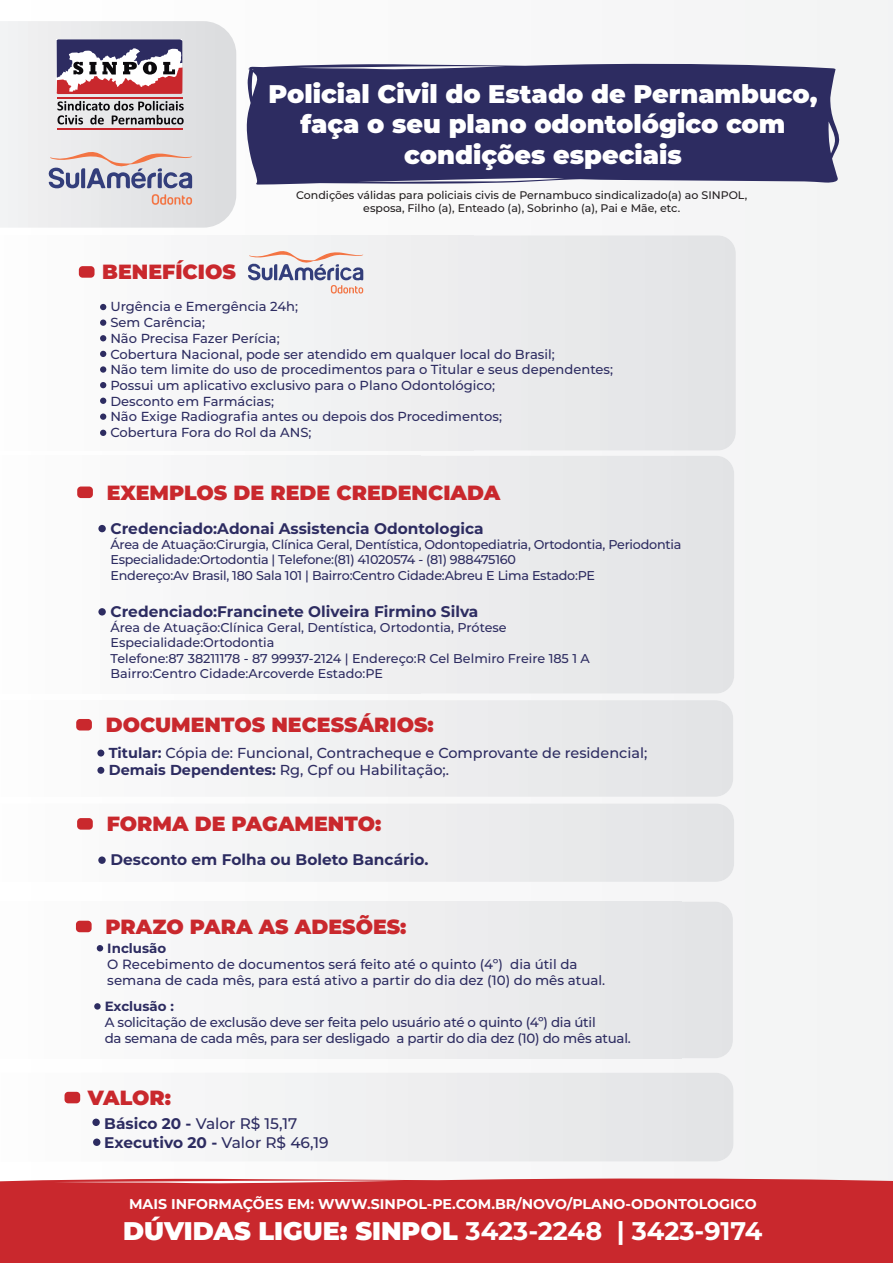
<style>
.page{position:relative;width:893px;height:1263px;background:#fff}
.page>*{position:absolute;margin:0;border:0;box-sizing:border-box;transform-origin:0 0}
.t1{font:900 25.5px/30.6px "Montserrat";color:#fff;text-align:center}
.t2{font:900 20.55px "Montserrat";color:#c9282d}
.t3{font:700 15.45px "Montserrat";color:#2d2c61}
.t4{font:500 15.45px/18.5px "Montserrat";color:#2d2c61}
.t5{font:500 14.4px/17.4px "Montserrat";color:#2d2c61}
.t6{font:700 14.1px "Montserrat";color:#fff}
.t7{font:500 13.35px/16px "Montserrat";letter-spacing:-.02em;color:#2d2c61}
.t8{font:500 13.35px/16px "Montserrat";color:#2d2c61}
.t9{font:700 13.35px "Montserrat";color:#2d2c61}
.t10{font:500 13.05px/15.8px "Montserrat";color:#2d2c61}
.t11{font:500 12.75px/15.3px "Montserrat";letter-spacing:-.02em;color:#2d2c61}
.t12{font:500 12.75px/15.3px "Montserrat";color:#2d2c61}
.t13{font:500 10.95px/13.2px "Montserrat";color:#231f20;text-align:center}
.s1{font-weight:700}
</style>
<div class="page">
<div style="left:236px;top:0;width:657px;height:1178px;background:#f4f5f5"></div>
<img style="left:64px;top:1073px;width:669px;height:88px">
<svg style="left:245px;top:63px;width:595px;height:122px;background:#3b3a6b"></svg>
<img style="left:78px;top:235px;width:658px;height:215px">
<img style="left:0;top:21px;width:236px;height:207px">
<svg style="left:48px;top:151px;width:144px;height:54px;background:#c8c2ca"></svg>
<svg style="left:247px;top:250px;width:116px;height:44px"></svg>
<svg style="left:57px;top:101px;width:127px;height:23px;background:#a4a4a6"></svg>
<hr style="left:57px;top:97px;width:126px;height:2px;background:#c9282d">
<hr style="left:57px;top:128px;width:126px;height:1px;background:#c9282d">
<svg style="left:56px;top:38px;width:127px;height:57px"></svg>
<div style="left:79px;top:266px;width:16px;height:12px;background:#c9282d;border-radius:4px"></div>
<svg style="left:100px;top:304px;width:6px;height:6px"></svg>
<div style="left:100px;top:319px;width:6px;height:7px;background:#2d2c61;border-radius:50%"></div>
<svg style="left:100px;top:335px;width:6px;height:6px"></svg>
<svg style="left:100px;top:351px;width:6px;height:6px"></svg>
<div style="left:100px;top:366px;width:6px;height:7px;background:#2d2c61;border-radius:50%"></div>
<svg style="left:100px;top:382px;width:6px;height:6px"></svg>
<div style="left:100px;top:397px;width:6px;height:7px;background:#2d2c61;border-radius:50%"></div>
<div style="left:100px;top:413px;width:6px;height:7px;background:#2d2c61;border-radius:50%"></div>
<div style="left:100px;top:429px;width:6px;height:7px;background:#2d2c61;border-radius:50%"></div>
<img style="left:76px;top:700px;width:657px;height:97px">
<div style="left:76px;top:719px;width:16px;height:11px;background:#c9282d;border-radius:4px"></div>
<div style="left:97px;top:750px;width:7px;height:6px;background:#2d2c61;border-radius:50%"></div>
<div style="left:97px;top:767px;width:7px;height:7px;background:#2d2c61;border-radius:50%"></div>
<img style="left:77px;top:456px;width:657px;height:238px">
<div style="left:77px;top:486px;width:16px;height:12px;background:#c9282d;border-radius:4px"></div>
<div style="left:98px;top:525px;width:8px;height:7px;background:#2d2c61;border-radius:50%"></div>
<div style="left:98px;top:608px;width:8px;height:7px;background:#2d2c61;border-radius:50%"></div>
<img style="left:77px;top:803px;width:657px;height:79px">
<div style="left:77px;top:818px;width:16px;height:12px;background:#c9282d;border-radius:4px"></div>
<div style="left:98px;top:856px;width:8px;height:8px;background:#2d2c61;border-radius:50%"></div>
<div style="left:92px;top:1118px;width:8px;height:8px;background:#2d2c61;border-radius:50%"></div>
<div style="left:93px;top:1138px;width:7px;height:8px;background:#2d2c61;border-radius:50%"></div>
<img style="left:75px;top:901px;width:658px;height:157px">
<div style="left:76px;top:921px;width:16px;height:11px;background:#c9282d;border-radius:4px"></div>
<svg style="left:97px;top:945px;width:6px;height:6px"></svg>
<div style="left:94px;top:1003px;width:7px;height:6px;background:#2d2c61;border-radius:50%"></div>
<div style="left:65px;top:1092px;width:15px;height:11px;background:#c9282d;border-radius:4px"></div>
<div style="left:0;top:1178px;width:893px;height:85px;background:#c9282d"></div>
<h1 class="t1" style="left:268px;top:77px;width:550px">Policial Civil do Estado de Pernambuco, faça o seu plano odontológico com condições especiais</h1>
<p class="t13" style="left:296px;top:188px;width:453px">Condições válidas para policiais civis de Pernambuco sindicalizado(a) ao SINPOL, esposa, Filho (a), Enteado (a), Sobrinho (a), Pai e Mãe, etc.</p>
<h2 class="t2" style="left:102px;top:256px;width:135px">BENEFÍCIOS</h2>
<p class="t10" style="left:110px;top:298px;width:504px">Urgência e Emergência 24h;<br>Sem Carência;<br>Não Precisa Fazer Perícia;<br>Cobertura Nacional, pode ser atendido em qualquer local do Brasil;<br>Não tem limite do uso de procedimentos para o Titular e seus dependentes; Possui um aplicativo exclusivo para o Plano Odontológico;<br>Desconto em Farmácias;<br>Não Exige Radiografia antes ou depois dos Procedimentos;<br>Cobertura Fora do Rol da ANS;</p>
<h2 class="t2" style="left:107px;top:477px;width:395px">EXEMPLOS DE REDE CREDENCIADA</h2>
<p class="t3" style="left:111px;top:517px;width:375px">Credenciado:Adonai Assistencia Odontologica</p>
<p class="t11" style="left:111px;top:536px;width:572px">Área de Atuação:Cirurgia, Clínica Geral, Dentística, Odontopediatria, Ortodontia, Periodontia<br>Especialidade:Ortodontia | Telefone:(81) 41020574 - (81) 988475160<br>Endereço:Av Brasil, 180 Sala 101 | Bairro:Centro Cidade:Abreu E Lima Estado:PE</p>
<p class="t3" style="left:111px;top:600px;width:369px">Credenciado:Francinete Oliveira Firmino Silva</p>
<p class="t12" style="left:111px;top:619px;width:481px">Área de Atuação:Clínica Geral, Dentística, Ortodontia, Prótese Especialidade:Ortodontia<br>Telefone:87 38211178 - 87 99937-2124 | Endereço:R Cel Belmiro Freire 185 1 A Bairro:Centro Cidade:Arcoverde Estado:PE</p>
<h2 class="t2" style="left:106px;top:709px;width:329px">DOCUMENTOS NECESSÁRIOS:</h2>
<p class="t5" style="left:109px;top:743px;width:540px"><span class="s1">Titular:</span> Cópia de: Funcional, Contracheque e Comprovante de residencial;<br><span class="s1">Demais Dependentes:</span> Rg, Cpf ou Habilitação;.</p>
<h2 class="t2" style="left:107px;top:808px;width:276px">FORMA DE PAGAMENTO:</h2>
<p class="t3" style="left:110px;top:849px;width:319px">Desconto em Folha ou Boleto Bancário.</p>
<h2 class="t2" style="left:106px;top:911px;width:302px">PRAZO PARA AS ADESÕES:</h2>
<p class="t9" style="left:107px;top:938px;width:61px">Inclusão</p>
<p class="t8" style="left:107px;top:955px;width:499px">O Recebimento de documentos será feito até o quinto (4º) dia útil da semana de cada mês, para está ativo a partir do dia dez (10) do mês atual.</p>
<p class="t9" style="left:105px;top:996px;width:71px">Exclusão :</p>
<p class="t7" style="left:105px;top:1013px;width:528px">A solicitação de exclusão deve ser feita pelo usuário até o quinto (4º) dia útil<br>da semana de cada mês, para ser desligado a partir do dia dez (10) do mês atual.</p>
<h2 class="t2" style="left:88px;top:1082px;width:85px">VALOR:</h2>
<p class="t4" style="left:104px;top:1114px;width:226px"><span class="s1">Básico 20 -</span> Valor R$ 15,17<br><span class="s1">Executivo 20 -</span> Valor R$ 46,19</p>
<p class="t6" style="left:129px;top:1193px;width:629px">MAIS INFORMAÇÕES EM: WWW.SINPOL-PE.COM.BR/NOVO/PLANO-ODONTOLOGICO</p>
<h1 class="t1" style="left:123px;top:1214px;width:641px">DÚVIDAS LIGUE: SINPOL <span class="s1">3423-2248 | 3423-9174</span></h1>
</div>
